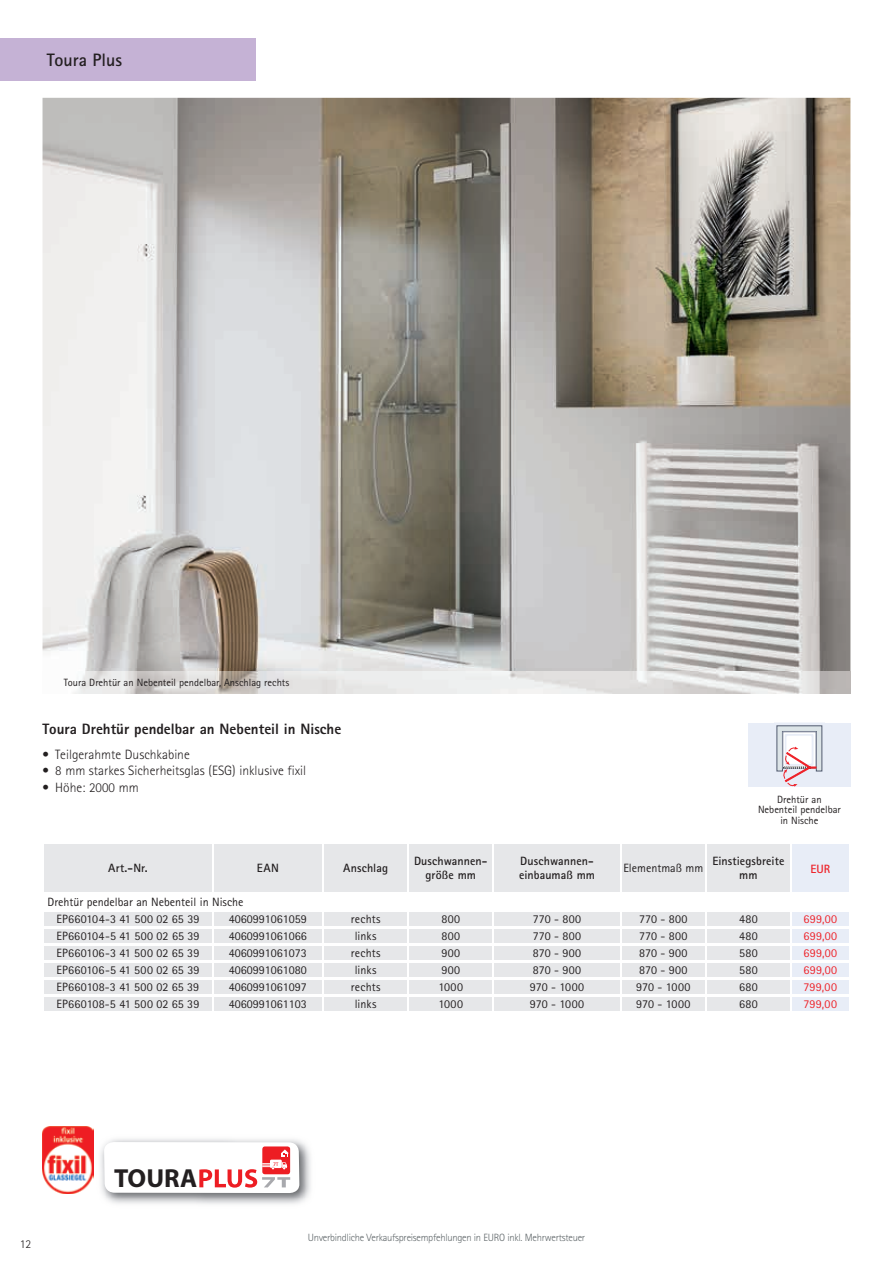
<style>
.page{position:relative;width:893px;height:1263px;background:#fff}
.page>*{position:absolute;margin:0;border:0;box-sizing:border-box;transform-origin:0 0}
.t1{font:700 26.1px "Myriad Pro";color:#231f20}
.t2{font:700 18px "Rotis Sans Serif Std";color:#231f20}
.t3{font:800 15px "Rotis Sans Serif Std";color:#231f20}
.t4{font:300 13.5px "Rotis Sans Serif Std";color:#231f20}
.t5{font:12px/17px "Rotis Sans Serif Std";color:#231f20}
.t6{font:700 12px/14.4px "Rotis Sans Serif Std";letter-spacing:.01em;color:#231f20;text-align:center}
.t7{font:12px "Rotis Sans Serif Std";letter-spacing:.025em;color:#ee2027}
.t8{font:700 12px "Rotis Sans Serif Std";color:#ee2027}
.t9{font:300 12px "Rotis Sans Serif Std";color:#231f20}
.t10{font:10.5px/10.5px "Rotis Sans Serif Std";color:#231f20;text-align:center}
.t11{font:300 10.5px "Rotis Sans Serif Std";letter-spacing:-.025em;color:#5e6568}
.t12{font:700 5.55px "Rotis Sans Serif Std";color:#ee1d23}
.s1{font-size:5.1px}
</style>
<div class="page">
<div style="left:0;top:38px;width:256px;height:43px;background:#c5b2d5"></div>
<img style="left:100px;top:1139px;width:211px;height:65px">
<svg style="left:104px;top:1142px;width:196px;height:51px"></svg>
<img style="left:43px;top:1127px;width:51px;height:66px">
<img style="left:43px;top:98px;width:807px;height:574px">
<div style="left:44px;top:844px;width:746px;height:167px;background:#e6e7e9"></div>
<div style="left:43px;top:893px;width:807px;height:17px;background:#fff"></div>
<hr style="left:44px;top:892px;width:169px;height:2px;background:#fff">
<hr style="left:213px;top:892px;width:110px;height:2px;background:#fff">
<hr style="left:323px;top:892px;width:85px;height:2px;background:#fff">
<hr style="left:408px;top:892px;width:85px;height:2px;background:#fff">
<hr style="left:493px;top:892px;width:128px;height:2px;background:#fff">
<hr style="left:621px;top:892px;width:85px;height:2px;background:#fff">
<hr style="left:706px;top:892px;width:85px;height:2px;background:#fff">
<hr style="left:44px;top:909px;width:169px;height:2px;background:#fff">
<hr style="left:213px;top:909px;width:110px;height:2px;background:#fff">
<hr style="left:323px;top:909px;width:85px;height:2px;background:#fff">
<hr style="left:408px;top:909px;width:85px;height:2px;background:#fff">
<hr style="left:493px;top:909px;width:128px;height:2px;background:#fff">
<hr style="left:621px;top:909px;width:85px;height:2px;background:#fff">
<hr style="left:706px;top:909px;width:85px;height:2px;background:#fff">
<hr style="left:44px;top:926px;width:168px;height:2px;background:#fff">
<hr style="left:213px;top:926px;width:109px;height:2px;background:#fff">
<hr style="left:324px;top:926px;width:83px;height:2px;background:#fff">
<hr style="left:409px;top:926px;width:83px;height:2px;background:#fff">
<hr style="left:494px;top:926px;width:126px;height:2px;background:#fff">
<hr style="left:622px;top:926px;width:83px;height:2px;background:#fff">
<hr style="left:707px;top:926px;width:83px;height:2px;background:#fff">
<hr style="left:44px;top:943px;width:168px;height:2px;background:#fff">
<hr style="left:213px;top:943px;width:109px;height:2px;background:#fff">
<hr style="left:324px;top:943px;width:83px;height:2px;background:#fff">
<hr style="left:409px;top:943px;width:83px;height:2px;background:#fff">
<hr style="left:494px;top:943px;width:126px;height:2px;background:#fff">
<hr style="left:622px;top:943px;width:83px;height:2px;background:#fff">
<hr style="left:707px;top:943px;width:83px;height:2px;background:#fff">
<hr style="left:44px;top:960px;width:168px;height:2px;background:#fff">
<hr style="left:213px;top:960px;width:109px;height:2px;background:#fff">
<hr style="left:324px;top:960px;width:83px;height:2px;background:#fff">
<hr style="left:409px;top:960px;width:83px;height:2px;background:#fff">
<hr style="left:494px;top:960px;width:126px;height:2px;background:#fff">
<hr style="left:622px;top:960px;width:83px;height:2px;background:#fff">
<hr style="left:707px;top:960px;width:83px;height:2px;background:#fff">
<hr style="left:44px;top:977px;width:168px;height:2px;background:#fff">
<hr style="left:213px;top:977px;width:109px;height:2px;background:#fff">
<hr style="left:324px;top:977px;width:83px;height:2px;background:#fff">
<hr style="left:409px;top:977px;width:83px;height:2px;background:#fff">
<hr style="left:494px;top:977px;width:126px;height:2px;background:#fff">
<hr style="left:622px;top:977px;width:83px;height:2px;background:#fff">
<hr style="left:707px;top:977px;width:83px;height:2px;background:#fff">
<hr style="left:44px;top:994px;width:168px;height:2px;background:#fff">
<hr style="left:213px;top:994px;width:109px;height:2px;background:#fff">
<hr style="left:324px;top:994px;width:83px;height:2px;background:#fff">
<hr style="left:409px;top:994px;width:83px;height:2px;background:#fff">
<hr style="left:494px;top:994px;width:126px;height:2px;background:#fff">
<hr style="left:622px;top:994px;width:83px;height:2px;background:#fff">
<hr style="left:707px;top:994px;width:83px;height:2px;background:#fff">
<hr style="left:212px;top:843px;width:1px;height:49px;background:#fff">
<hr style="left:322px;top:843px;width:2px;height:49px;background:#fff">
<hr style="left:407px;top:843px;width:2px;height:49px;background:#fff">
<hr style="left:492px;top:843px;width:2px;height:49px;background:#fff">
<hr style="left:620px;top:843px;width:2px;height:49px;background:#fff">
<hr style="left:705px;top:843px;width:2px;height:49px;background:#fff">
<svg style="left:212px;top:911px;width:1px;height:100px"></svg>
<svg style="left:322px;top:911px;width:2px;height:100px"></svg>
<svg style="left:407px;top:911px;width:2px;height:100px"></svg>
<svg style="left:492px;top:911px;width:2px;height:100px"></svg>
<svg style="left:620px;top:911px;width:2px;height:100px"></svg>
<svg style="left:705px;top:911px;width:2px;height:100px"></svg>
<svg style="left:792px;top:844px;width:57px;height:167px"></svg>
<div style="left:774px;top:723px;width:51px;height:51px;border:1px solid #e8edf7"></div>
<svg style="left:748px;top:725px;width:102px;height:62px;background:#e3e1ea"></svg>
<img style="left:74px;top:672px;width:776px;height:21px">
<h2 class="t2" style="left:47px;top:48px;width:77px">Toura Plus</h2>
<p class="t10" style="left:64px;top:677px;width:227px">Toura Drehtür an Nebenteil pendelbar, Anschlag rechts</p>
<p class="t3" style="left:43px;top:719px;width:300px">Toura Drehtür pendelbar an Nebenteil in Nische</p>
<p class="t4" style="left:43px;top:746px;width:149px">• Teilgerahmte Duschkabine</p>
<p class="t4" style="left:43px;top:763px;width:265px">• 8 mm starkes Sicherheitsglas (ESG) inklusive fixil</p>
<p class="t4" style="left:43px;top:779px;width:98px">• Höhe: 2000 mm</p>
<p class="t10" style="left:758px;top:794px;width:84px">Drehtür an<br>Nebenteil pendelbar in Nische</p>
<p class="t6" style="left:108px;top:861px;width:41px">Art.-Nr.</p>
<p class="t6" style="left:257px;top:861px;width:23px">EAN</p>
<p class="t6" style="left:343px;top:861px;width:46px">Anschlag</p>
<p class="t6" style="left:414px;top:853px;width:75px">Duschwannen&shy;größe mm</p>
<p class="t6" style="left:519px;top:853px;width:77px;text-align:left">Duschwannen&shy;einbaumaß mm</p>
<p class="t5" style="left:623px;top:859px;width:81px">Elementmaß mm</p>
<p class="t6" style="left:712px;top:853px;width:73px">Einstiegsbreite mm</p>
<p class="t8" style="left:810px;top:862px;width:22px">EUR</p>
<p class="t5" style="left:56px;top:893px;width:189px;text-indent:-9px">Drehtür pendelbar an Nebenteil in Nische<br>EP660104-3 41 500 02 65 39</p>
<p class="t5" style="left:229px;top:910px;width:79px">4060991061059</p>
<p class="t5" style="left:351px;top:910px;width:31px">rechts</p>
<p class="t5" style="left:441px;top:910px;width:20px">800</p>
<p class="t5" style="left:533px;top:910px;width:50px">770 - 800</p>
<p class="t5" style="left:639px;top:910px;width:50px">770 - 800</p>
<p class="t5" style="left:739px;top:910px;width:20px">480</p>
<p class="t7" style="left:803px;top:912px;width:35px">699,00</p>
<p class="t5" style="left:56px;top:927px;width:145px">EP660104-5 41 500 02 65 39</p>
<p class="t5" style="left:229px;top:927px;width:79px">4060991061066</p>
<p class="t5" style="left:355px;top:927px;width:23px">links</p>
<p class="t5" style="left:441px;top:927px;width:20px">800</p>
<p class="t5" style="left:533px;top:927px;width:50px">770 - 800</p>
<p class="t5" style="left:639px;top:927px;width:50px">770 - 800</p>
<p class="t5" style="left:739px;top:927px;width:20px">480</p>
<p class="t7" style="left:803px;top:929px;width:35px">699,00</p>
<p class="t5" style="left:56px;top:944px;width:144px">EP660106-3 41 500 02 65 39</p>
<p class="t5" style="left:229px;top:944px;width:79px">4060991061073</p>
<p class="t5" style="left:351px;top:944px;width:31px">rechts</p>
<p class="t5" style="left:441px;top:944px;width:20px">900</p>
<p class="t5" style="left:533px;top:944px;width:50px">870 - 900</p>
<p class="t5" style="left:639px;top:944px;width:50px">870 - 900</p>
<p class="t5" style="left:739px;top:944px;width:20px">580</p>
<p class="t7" style="left:803px;top:946px;width:35px">699,00</p>
<p class="t5" style="left:56px;top:961px;width:145px">EP660106-5 41 500 02 65 39</p>
<p class="t5" style="left:229px;top:961px;width:79px">4060991061080</p>
<p class="t5" style="left:355px;top:961px;width:23px">links</p>
<p class="t5" style="left:441px;top:961px;width:20px">900</p>
<p class="t5" style="left:533px;top:961px;width:50px">870 - 900</p>
<p class="t5" style="left:639px;top:961px;width:50px">870 - 900</p>
<p class="t5" style="left:739px;top:961px;width:20px">580</p>
<p class="t7" style="left:803px;top:963px;width:35px">699,00</p>
<p class="t5" style="left:57px;top:978px;width:144px">EP660108-3 41 500 02 65 39</p>
<p class="t5" style="left:229px;top:978px;width:79px">4060991061097</p>
<p class="t5" style="left:351px;top:978px;width:31px">rechts</p>
<p class="t5" style="left:438px;top:978px;width:26px">1000</p>
<p class="t5" style="left:530px;top:978px;width:56px">970 - 1000</p>
<p class="t5" style="left:636px;top:978px;width:56px">970 - 1000</p>
<p class="t5" style="left:739px;top:978px;width:20px">680</p>
<p class="t7" style="left:803px;top:980px;width:35px">799,00</p>
<p class="t5" style="left:56px;top:995px;width:144px">EP660108-5 41 500 02 65 39</p>
<p class="t5" style="left:229px;top:995px;width:79px">4060991061103</p>
<p class="t5" style="left:355px;top:995px;width:23px">links</p>
<p class="t5" style="left:438px;top:995px;width:26px">1000</p>
<p class="t5" style="left:530px;top:995px;width:56px">970 - 1000</p>
<p class="t5" style="left:636px;top:995px;width:56px">970 - 1000</p>
<p class="t5" style="left:739px;top:995px;width:20px">680</p>
<p class="t7" style="left:803px;top:997px;width:35px">799,00</p>
<p class="t9" style="left:20px;top:1237px;width:13px">12</p>
<h1 class="t1" style="left:114px;top:1161px;width:85px">TOURA</h1>
<p class="t12" style="left:273px;top:1160px;width:7px">7<span class="s1">T</span></p>
<p class="t11" style="left:308px;top:1231px;width:279px">Unverbindliche Verkaufspreisempfehlungen in EURO inkl. Mehrwertsteuer</p>
</div>
